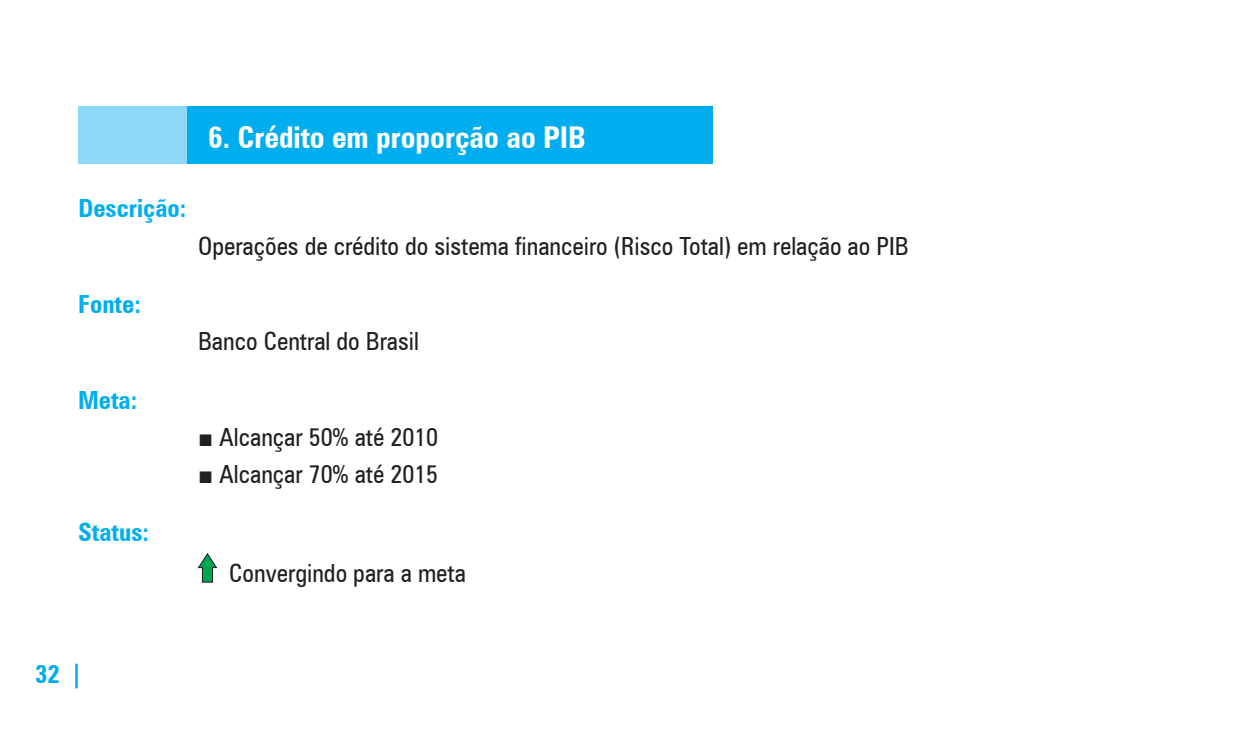
<style>
.page{position:relative;width:1241px;height:745px;background:#fff}
.page>*{position:absolute;margin:0;border:0;box-sizing:border-box;transform-origin:0 0}
.t1{font:700 condensed 30px "Zurich BT";color:#fff}
.t2{font:condensed 25px "Zurich BT";color:#231f20}
.t3{font:700 condensed 25px "Zurich BT";color:#00aeef}
.s1{font-family:"Arial";font-stretch:normal}
</style>
<div class="page">
<hr style="left:75px;top:663px;width:3px;height:25px;background:#00aeef">
<div style="left:78px;top:106px;width:634px;height:58px;background:#00aeef"></div>
<div style="left:78px;top:106px;width:108px;height:58px;background:#8dd7f7"></div>
<svg style="left:197px;top:553px;width:20px;height:29px"></svg>
<p class="t1" style="left:208px;top:119px;width:379px">6. Crédito em proporção ao PIB</p>
<p class="t3" style="left:78px;top:193px;width:110px">Descrição:</p>
<p class="t3" style="left:78px;top:289px;width:64px">Fonte:</p>
<p class="t2" style="left:198px;top:230px;width:712px">Operações de crédito do sistema financeiro (Risco Total) em relação ao PIB</p>
<p class="t2" style="left:198px;top:326px;width:222px">Banco Central do Brasil</p>
<p class="t3" style="left:78px;top:384px;width:61px">Meta:</p>
<p class="t3" style="left:78px;top:516px;width:73px">Status:</p>
<p class="t2" style="left:198px;top:421px;width:242px"><span class="s1">■</span> Alcançar 50% até 2010</p>
<p class="t2" style="left:198px;top:458px;width:242px"><span class="s1">■</span> Alcançar 70% até 2015</p>
<p class="t2" style="left:229px;top:558px;width:238px">Convergindo para a meta</p>
<p class="t3" style="left:35px;top:658px;width:26px">32</p>
</div>
